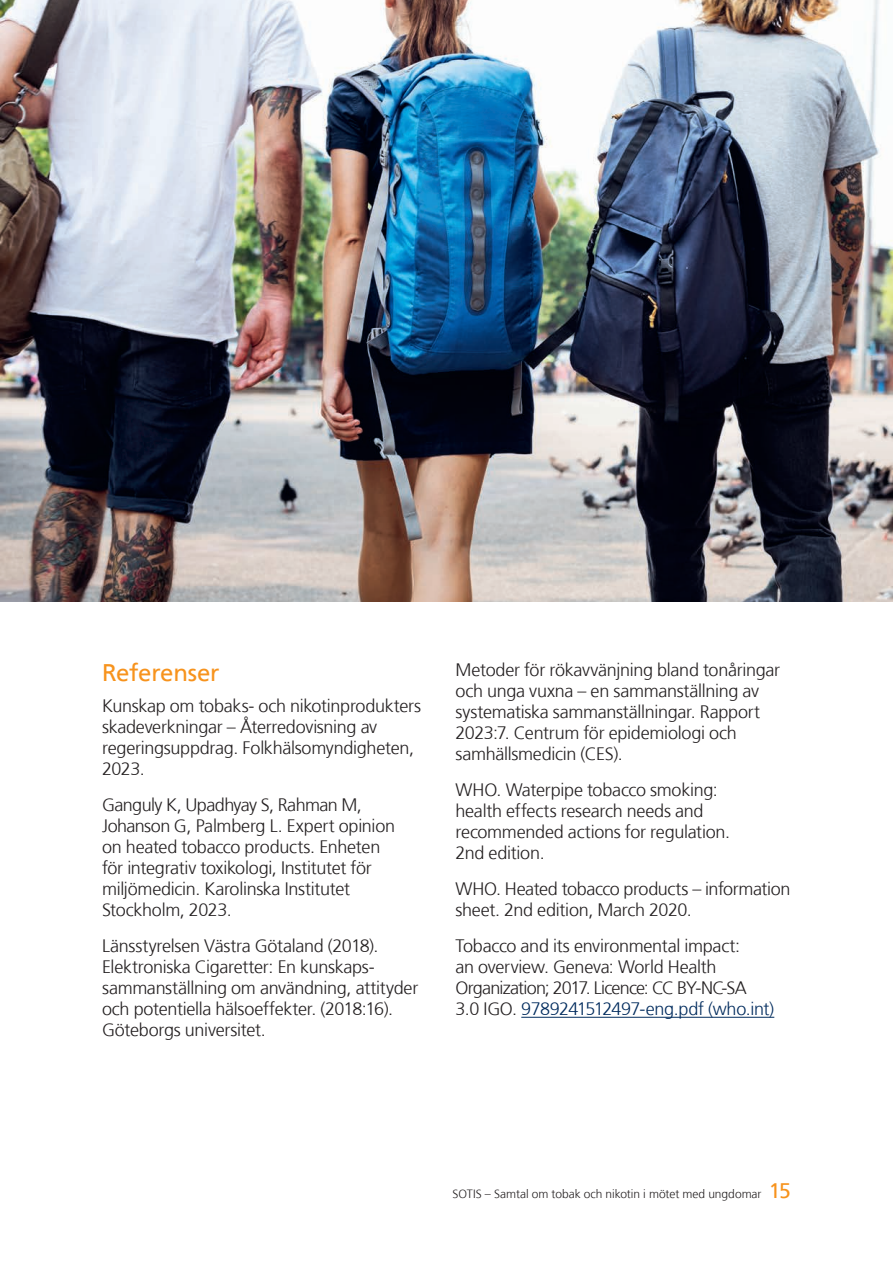
<style>
.page{position:relative;width:893px;height:1263px;background:#fff}
.page>*{position:absolute;margin:0;border:0;box-sizing:border-box;transform-origin:0 0}
.H2_Regular_12p_ej_in{font:24px "Frutiger SLLTTF Regular";letter-spacing:-.01em;color:#f7931d}
.Figur_Tabell_text{font:18px/21px "Frutiger SLLTTF Light";letter-spacing:-.015em;color:#231f20}
.t1{font:12px "Frutiger SLLTTF Light";letter-spacing:-.005em;color:#231f20}
.s1{color:#002b5d}
.s2{font-family:"Frutiger SLLTTF Regular";font-size:21px;color:#f7931d}
</style>
<div class="page">
<hr style="left:521px;top:1017px;width:253px;height:1px;background:#002b5d">
<img style="left:0;top:0;width:893px;height:602px">
<h2 class="H2_Regular_12p_ej_in" style="left:102px;top:658px;width:119px">Referenser</h2>
<p class="Figur_Tabell_text" style="left:102px;top:696px;width:321px">Kunskap om tobaks- och nikotinprodukters skadeverkningar – Återredovisning av regeringsuppdrag. Folkhälsomyndigheten, 2023.</p>
<p class="Figur_Tabell_text" style="left:102px;top:795px;width:295px">Ganguly K, Upadhyay S, Rahman M, Johanson G, Palmberg L. Expert opinion on heated tobacco products. Enheten för integrativ toxikologi, Institutet för miljömedicin. Karolinska Institutet Stockholm, 2023.</p>
<p class="Figur_Tabell_text" style="left:102px;top:936px;width:318px">Länsstyrelsen Västra Götaland (2018).<br>Elektroniska Cigaretter: En kunskaps&shy;sammanställning om användning, attityder och potentiella hälsoeffekter. (2018:16).<br>Göteborgs universitet.</p>
<p class="Figur_Tabell_text" style="left:455px;top:660px;width:326px">Metoder för rökavvänjning bland tonåringar och unga vuxna – en sammanställning av systematiska sammanställningar. Rapport 2023:7. Centrum för epidemiologi och samhällsmedicin (CES).</p>
<p class="Figur_Tabell_text" style="left:455px;top:780px;width:276px">WHO. Waterpipe tobacco smoking: health effects research needs and recommended actions for regulation.<br>2nd edition.</p>
<p class="Figur_Tabell_text" style="left:455px;top:879px;width:336px">WHO. Heated tobacco products – information sheet. 2nd edition, March 2020.</p>
<p class="Figur_Tabell_text" style="left:455px;top:935px;width:320px">Tobacco and its environmental impact:<br>an overview. Geneva: World Health Organization; 2017. Licence: CC BY-NC-SA 3.0 IGO. <span class="s1">9789241512497-eng.pdf (who.int)</span></p>
<p class="t1" style="left:452px;top:1187px;width:340px">SOTIS – Samtal om tobak och nikotin i mötet med ungdomar <span class="s2">15</span></p>
</div>
